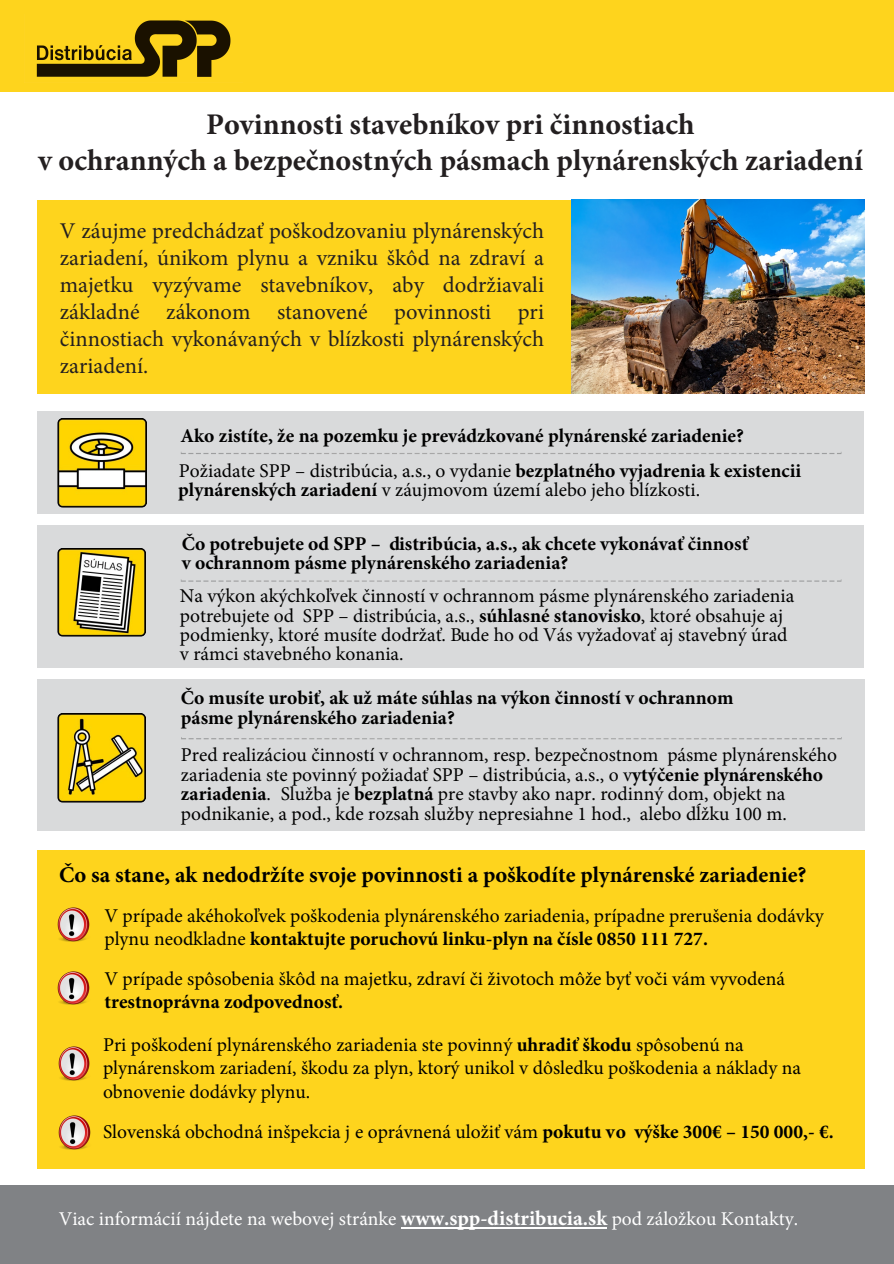
<style>
.page{position:relative;width:894px;height:1264px;background:#fff}
.page>*{position:absolute;margin:0;border:0;box-sizing:border-box;transform-origin:0 0}
.t1{font:700 30px/36px "Minion Pro";color:#231f20;text-align:center}
.t2{font:22.5px/27px "Minion Pro";color:#231f20;text-align:justify}
.t3{font:700 22.5px "Minion Pro";color:#000}
.t4{font:19.5px/19.4px "Minion Pro";color:#000}
.t5{font:700 19.5px/19px "Minion Pro";color:#000}
.t6{font:19.5px "Minion Pro";color:#fff}
.s1{font-weight:400}
.s2{font-weight:700}
.s3{font-weight:700;font-size:21px}
</style>
<div class="page">
<div style="left:0;top:0;width:893px;height:92px;background:#fed41d"></div>
<div style="left:0;top:1185px;width:893px;height:78px;background:#808285"></div>
<hr style="left:401px;top:1227px;width:205px;height:1px;background:#fff">
<div style="left:37px;top:411px;width:826px;height:103px;background:#d9dadb"></div>
<div style="left:37px;top:200px;width:598px;height:193px;background:#fed41d"></div>
<div style="left:37px;top:524px;width:826px;height:143px;background:#d9dadb"></div>
<div style="left:37px;top:679px;width:827px;height:152px;background:#d9dadb"></div>
<img style="left:571px;top:200px;width:293px;height:194px">
<img style="left:57px;top:418px;width:89px;height:89px">
<img style="left:57px;top:548px;width:89px;height:88px">
<img style="left:57px;top:713px;width:89px;height:88px">
<img style="left:36px;top:20px;width:195px;height:57px">
<div style="left:37px;top:849px;width:827px;height:318px;background:#fed41d"></div>
<img style="left:57px;top:907px;width:33px;height:34px">
<img style="left:58px;top:971px;width:32px;height:33px">
<img style="left:58px;top:1046px;width:32px;height:33px">
<img style="left:58px;top:1115px;width:33px;height:34px">
<svg style="left:248px;top:452px;width:593px;height:2px"></svg>
<svg style="left:249px;top:580px;width:592px;height:1px"></svg>
<svg style="left:249px;top:738px;width:592px;height:1px"></svg>
<h1 class="t1" style="left:38px;top:106px;width:826px">Povinnosti stavebníkov pri činnostiach<br>v ochranných a bezpečnostných pásmach plynárenských zariadení</h1>
<p class="t2" style="left:60px;top:217px;width:485px">V záujme predchádzať poškodzovaniu plynárenských zariadení, únikom plynu a vzniku škôd na zdraví a majetku vyzývame stavebníkov, aby dodržiavali základné zákonom stanovené povinnosti pri činnostiach vykonávaných v blízkosti plynárenských zariadení.</p>
<p class="t5" style="left:179px;top:418px;width:623px;line-height:34.5px">Ako zistíte, že na pozemku je prevádzkované plynárenské zariadenie?<br><span class="s1">Požiadate SPP – distribúcia, a.s., o vydanie</span> bezplatného vyjadrenia k existencii</p>
<p class="t4" style="left:178px;top:480px;width:523px"><span class="s2">plynárenských zariadení</span> v záujmovom území alebo jeho blízkosti.</p>
<p class="t5" style="left:182px;top:533px;width:567px">Čo potrebujete od SPP – distribúcia, a.s., ak chcete vykonávať činnosť v ochrannom pásme plynárenského zariadenia?</p>
<p class="t4" style="left:180px;top:586px;width:615px">Na výkon akýchkoľvek činností v ochrannom pásme plynárenského zariadenia potrebujete od SPP – distribúcia, a.s., <span class="s2">súhlasné stanovisko</span>, ktoré obsahuje aj podmienky, ktoré musíte dodržať. Bude ho od Vás vyžadovať aj stavebný úrad v rámci stavebného konania.</p>
<p class="t5" style="left:181px;top:687px;width:554px;line-height:19.5px">Čo musíte urobiť, ak už máte súhlas na výkon činností v ochrannom pásme plynárenského zariadenia?</p>
<p class="t4" style="left:181px;top:745px;width:657px">Pred realizáciou činností v ochrannom, resp. bezpečnostnom pásme plynárenského zariadenia ste povinný požiadať SPP – distribúcia, a.s., o v<span class="s2">ytýčenie plynárenského zariadenia</span>. Služba je <span class="s2">bezplatná</span> pre stavby ako napr. rodinný dom, objekt na podnikanie, a pod., kde rozsah služby nepresiahne 1 hod., alebo dĺžku 100 m.</p>
<p class="t3" style="left:59px;top:858px;width:748px">Čo sa stane, ak nedodržíte svoje povinnosti a poškodíte plynárenské zariadenie?</p>
<p class="t4" style="left:104px;top:903px;width:720px;line-height:23.4px">V prípade akéhokoľvek poškodenia plynárenského zariadenia, prípadne prerušenia dodávky plynu neodkladne <span class="s2">kontaktujte poruchovú linku-plyn na čísle 0850 111 727.</span></p>
<p class="t4" style="left:104px;top:968px;width:681px">V prípade spôsobenia škôd na majetku, zdraví či životoch môže byť voči vám vyvodená</p>
<p class="t4" style="left:103px;top:980px;width:641px;line-height:42.9px"><span class="s2">trestnoprávna zodpovednosť.<br></span>Pri poškodení plynárenského zariadenia ste povinný <span class="s2">uhradiť škodu</span> spôsobenú na</p>
<p class="t4" style="left:103px;top:1056px;width:699px;line-height:23.4px">plynárenskom zariadení, škodu za plyn, ktorý unikol v dôsledku poškodenia a náklady na obnovenie dodávky plynu.</p>
<p class="t4" style="left:103px;top:1121px;width:732px">Slovenská obchodná inšpekcia j e oprávnená uložiť vám <span class="s2">pokutu vo výške 300€ – 150 000,- €.</span></p>
<p class="t6" style="left:59px;top:1205px;width:740px">Viac informácií nájdete na webovej stránke <span class="s3">www.spp-distribucia.sk</span> pod záložkou Kontakty.</p>
</div>
